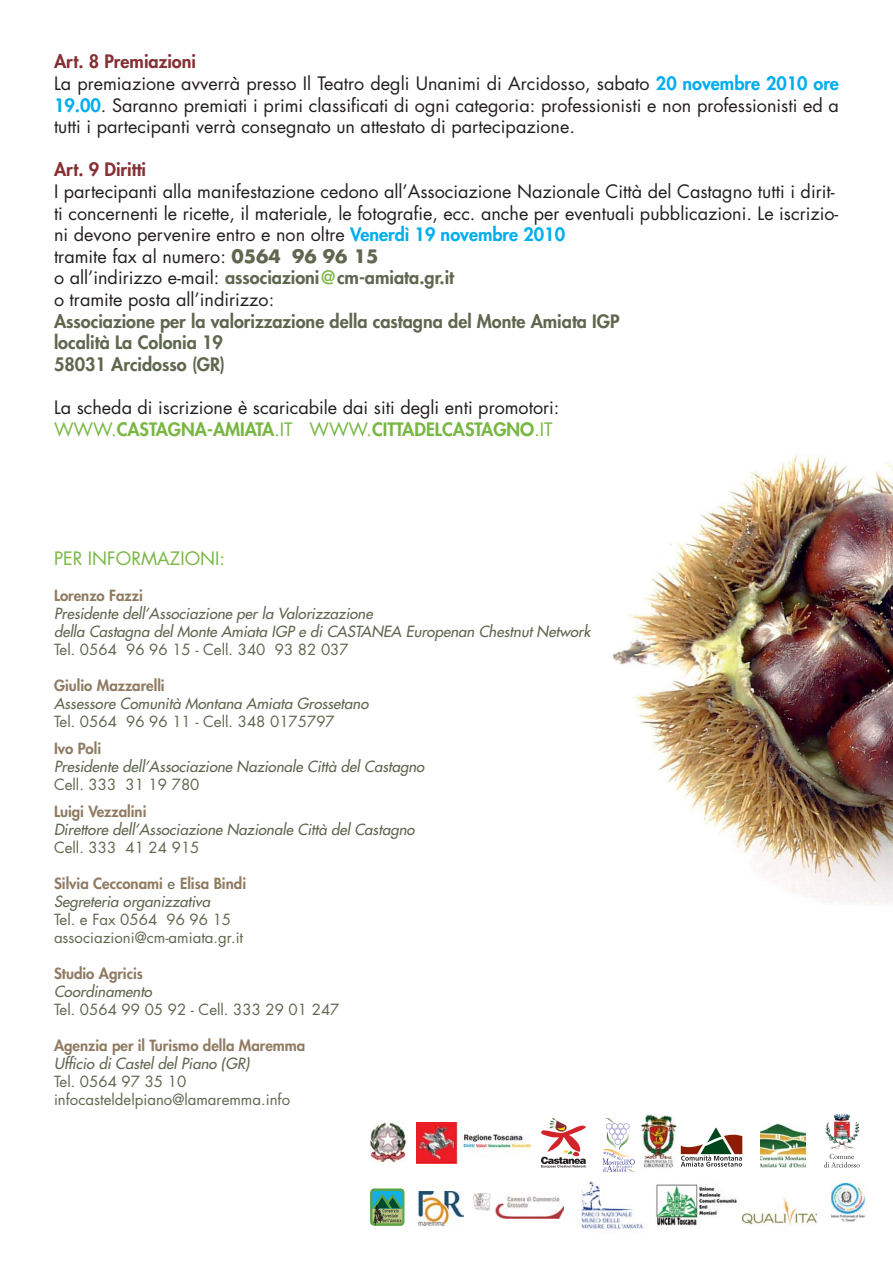
<style>
.page{position:relative;width:893px;height:1263px;background:#fff}
.page>*{position:absolute;margin:0;border:0;box-sizing:border-box;transform-origin:0 0}
.t1{font:18px/21.6px "Futura";color:#231f20}
.t2{font:800 18px/21.6px "Futura";color:#5f674f}
.t3{font:18px "Futura";color:#78b743}
.t4{font:800 18px "Futura";color:#853035}
.t5{font:italic 15px/18px "Futura";color:#5f674f}
.t6{font:15px/18px "Futura";color:#5f674f}
.t7{font:800 15px/18px "Futura";color:#907b62}
.s1{font-weight:800;color:#853035}
.s2{font-weight:800;color:#00aeef}
.s3{font-weight:700;color:#5f674f}
.s4{font-weight:800;color:#5f674f}
.s5{font-weight:800;color:#78b743}
.s6{color:#78b743}
.s7{font-weight:400;color:#5f674f}
.s8{font-weight:400;font-style:italic;color:#5f674f}
</style>
<div class="page">
<img style="left:612px;top:454px;width:281px;height:450px">
<img style="left:418px;top:1192px;width:45px;height:35px">
<img style="left:834px;top:1113px;width:22px;height:26px">
<svg style="left:824px;top:1154px;width:36px;height:13px"></svg>
<img style="left:473px;top:1193px;width:91px;height:26px">
<img style="left:581px;top:1181px;width:62px;height:48px">
<svg style="left:541px;top:1118px;width:45px;height:50px"></svg>
<svg style="left:602px;top:1118px;width:33px;height:54px"></svg>
<svg style="left:681px;top:1127px;width:61px;height:39px"></svg>
<img style="left:641px;top:1114px;width:35px;height:54px">
<img style="left:416px;top:1122px;width:114px;height:41px">
<img style="left:370px;top:1122px;width:36px;height:41px">
<img style="left:742px;top:1197px;width:74px;height:29px">
<img style="left:656px;top:1184px;width:81px;height:42px">
<img style="left:832px;top:1184px;width:34px;height:37px">
<svg style="left:370px;top:1188px;width:34px;height:38px"></svg>
<img style="left:374px;top:1205px;width:10px;height:19px">
<img style="left:760px;top:1123px;width:46px;height:45px">
<p class="t1" style="left:54px;top:52px;width:786px"><span class="s1">Art. 8 Premiazioni<br></span>La premiazione avverrà presso Il Teatro degli Unanimi di Arcidosso, sabato <span class="s2">20 novembre 2010 ore 19.00</span>. Saranno premiati i primi classificati di ogni categoria: professionisti e non professionisti ed a tutti i partecipanti verrà consegnato un attestato di partecipazione.</p>
<p class="t4" style="left:54px;top:161px;width:94px">Art. 9 Diritti</p>
<p class="t1" style="left:54px;top:182px;width:786px">I partecipanti alla manifestazione cedono all’Associazione Nazionale Città del Castagno tutti i dirit&shy;ti concernenti le ricette, il materiale, le fotografie, ecc. anche per eventuali pubblicazioni. Le iscrizio&shy;ni devono pervenire entro e non oltre <span class="s2">Venerdì 19 novembre 2010<br></span>tramite fax al numero: <span class="s3">0564 96 96 15<br></span>o all’indirizzo e-mail: <span class="s4">associazioni</span><span class="s5">@</span><span class="s4">cm-amiata.gr.it<br></span>o tramite posta all’indirizzo:</p>
<p class="t2" style="left:54px;top:311px;width:567px">Associazione per la valorizzazione della castagna del Monte Amiata IGP località La Colonia 19<br>58031 Arcidosso (GR)</p>
<p class="t1" style="left:54px;top:398px;width:507px">La scheda di iscrizione è scaricabile dai siti degli enti promotori:<br><span class="s6">WWW.</span><span class="s5">CASTAGNA-AMIATA</span><span class="s6">.IT WWW.</span><span class="s5">CITTADELCASTAGNO</span><span class="s6">.IT</span></p>
<p class="t3" style="left:54px;top:550px;width:173px">PER INFORMAZIONI:</p>
<p class="t7" style="left:54px;top:588px;width:90px">Lorenzo Fazzi</p>
<p class="t5" style="left:54px;top:606px;width:538px">Presidente dell’Associazione per la Valorizzazione<br>della Castagna del Monte Amiata IGP e di CASTANEA Europenan Chestnut Network</p>
<p class="t6" style="left:54px;top:642px;width:296px">Tel. 0564 96 96 15 - Cell. 340 93 82 037</p>
<p class="t7" style="left:54px;top:678px;width:112px">Giulio Mazzarelli</p>
<p class="t5" style="left:54px;top:696px;width:316px">Assessore Comunità Montana Amiata Grossetano</p>
<p class="t6" style="left:54px;top:714px;width:282px">Tel. 0564 96 96 11 - Cell. 348 0175797</p>
<p class="t7" style="left:54px;top:741px;width:49px">Ivo Poli</p>
<p class="t5" style="left:54px;top:759px;width:372px">Presidente dell’Associazione Nazionale Città del Castagno</p>
<p class="t6" style="left:54px;top:777px;width:147px">Cell. 333 31 19 780</p>
<p class="t7" style="left:54px;top:804px;width:94px">Luigi Vezzalini</p>
<p class="t5" style="left:54px;top:822px;width:362px">Direttore dell’Associazione Nazionale Città del Castagno</p>
<p class="t6" style="left:54px;top:840px;width:147px">Cell. 333 41 24 915</p>
<p class="t7" style="left:54px;top:876px;width:194px">Silvia Cecconami <span class="s7">e</span> Elisa Bindi<br><span class="s8">Segreteria organizzativa</span></p>
<p class="t6" style="left:54px;top:912px;width:191px">Tel. e Fax 0564 96 96 15 associazioni@cm-amiata.gr.it</p>
<p class="t7" style="left:54px;top:966px;width:90px">Studio Agricis</p>
<p class="t5" style="left:54px;top:984px;width:100px">Coordinamento</p>
<p class="t6" style="left:54px;top:1002px;width:287px">Tel. 0564 99 05 92 - Cell. 333 29 01 247</p>
<p class="t7" style="left:54px;top:1038px;width:253px">Agenzia per il Turismo della Maremma</p>
<p class="t5" style="left:54px;top:1056px;width:197px">Ufficio di Castel del Piano (GR)</p>
<p class="t6" style="left:54px;top:1074px;width:238px">Tel. 0564 97 35 10 infocasteldelpiano@lamaremma.info</p>
</div>
